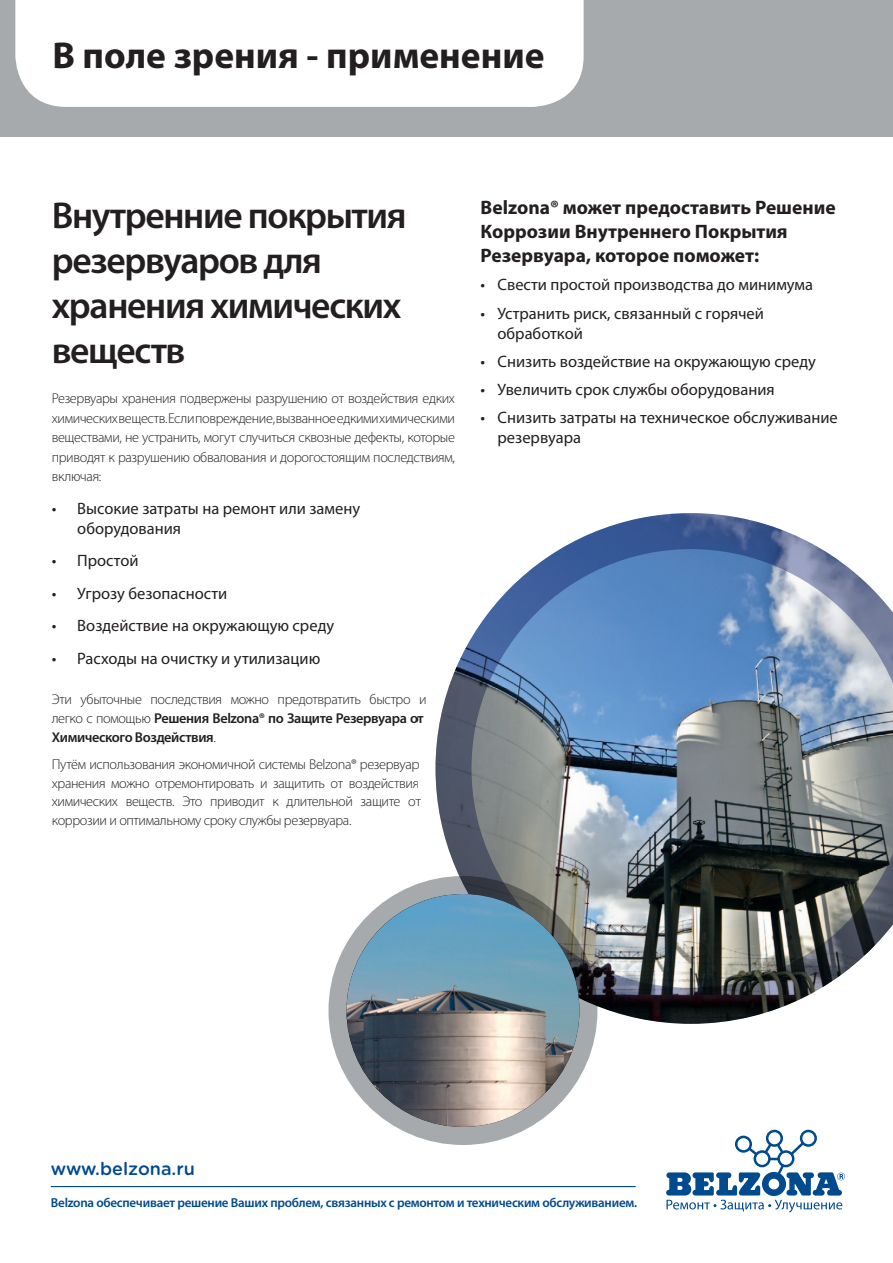
<style>
.page{position:relative;width:893px;height:1263px;background:#fff}
.page>*{position:absolute;margin:0;border:0;box-sizing:border-box;transform-origin:0 0}
.t1{font:600 37.5px/45px "Myriad Pro";letter-spacing:-.035em;color:#231f20}
.t2{font:700 37.5px "Myriad Pro";color:#231f20}
.t3{font:700 19.5px/24px "Myriad Pro";color:#231f20}
.t4{font:500 18px "Gotham Rounded";color:#004a8d}
.t5{font:16.5px/19.8px "Myriad Pro";color:#231f20}
.t6{font:300 14.25px/18.8px "Myriad Pro";letter-spacing:-.025em;color:#231f20;text-align:justify}
.t7{font:600 13.05px "Myriad Pro";letter-spacing:-.02em;color:#004a8d}
.s1{font-weight:600}
</style>
<div class="page">
<img style="left:435px;top:513px;width:458px;height:511px">
<img style="left:346px;top:894px;width:233px;height:233px;border-radius:116px">
<div style="left:328px;top:876px;width:269px;height:269px;border:18px solid #a7aaac;border-radius:50%"></div>
<div style="left:0;top:0;width:893px;height:136px;background:#a7aaac"></div>
<div style="left:15px;top:0;width:569px;height:107px;background:#fff"></div>
<hr style="left:51px;top:1186px;width:585px;height:1px;background:#004a8d">
<svg style="left:666px;top:1130px;width:179px;height:82px"></svg>
<h1 class="t2" style="left:52px;top:30px;width:494px">В поле зрения - применение</h1>
<h1 class="t1" style="left:52px;top:192px;width:356px">Внутренние покрытия резервуаров для хранения химических веществ</h1>
<p class="t6" style="left:52px;top:389px;width:405px;line-height:19.5px">Резервуары хранения подвержены разрушению от воздействия едких химических веществ. Если повреждение, вызванное едкими химическими веществами, не устранить, могут случиться сквозные дефекты, которые приводят к разрушению обвалования и дорогостоящим последствиям, включая:</p>
<p class="t5" style="left:77px;top:498px;width:284px;text-indent:-26px">• Высокие затраты на ремонт или замену оборудования</p>
<p class="t5" style="left:52px;top:551px;width:88px">• Простой</p>
<p class="t5" style="left:52px;top:583px;width:177px">• Угрозу безопасности</p>
<p class="t5" style="left:52px;top:616px;width:284px">• Воздействие на окружающую среду</p>
<p class="t5" style="left:52px;top:648px;width:270px">• Расходы на очистку и утилизацию</p>
<p class="t6" style="left:52px;top:690px;width:377px;text-align:left">Эти убыточные последствия можно предотвратить быстро и легко с помощью <span class="s1">Решения Belzona® по Защите Резервуара от<br>Химического Воздействия</span>.</p>
<p class="t6" style="left:52px;top:755px;width:370px">Путём использования экономичной системы Belzona® резервуар хранения можно отремонтировать и защитить от воздействия химических веществ. Это приводит к длительной защите от коррозии и оптимальному сроку службы резервуара.</p>
<h2 class="t3" style="left:480px;top:195px;width:357px">Belzona® может предоставить Решение<br>Коррозии Внутреннего Покрытия<br>Резервуара, которое поможет:</h2>
<p class="t5" style="left:480px;top:275px;width:334px">• Свести простой производства до минимума</p>
<p class="t5" style="left:497px;top:303px;width:268px;text-indent:-17px">• Устранить риск, связанный с горячей обработкой</p>
<p class="t5" style="left:480px;top:351px;width:337px">• Снизить воздействие на окружающую среду</p>
<p class="t5" style="left:480px;top:379px;width:296px">• Увеличить срок службы оборудования</p>
<p class="t5" style="left:497px;top:408px;width:342px;text-indent:-17px">• Снизить затраты на техническое обслуживание резервуара</p>
<p class="t4" style="left:51px;top:1155px;width:146px">www.belzona.ru</p>
<p class="t7" style="left:51px;top:1195px;width:588px">Belzona обеспечивает решение Ваших проблем, связанных с ремонтом и техническим обслуживанием.</p>
</div>
